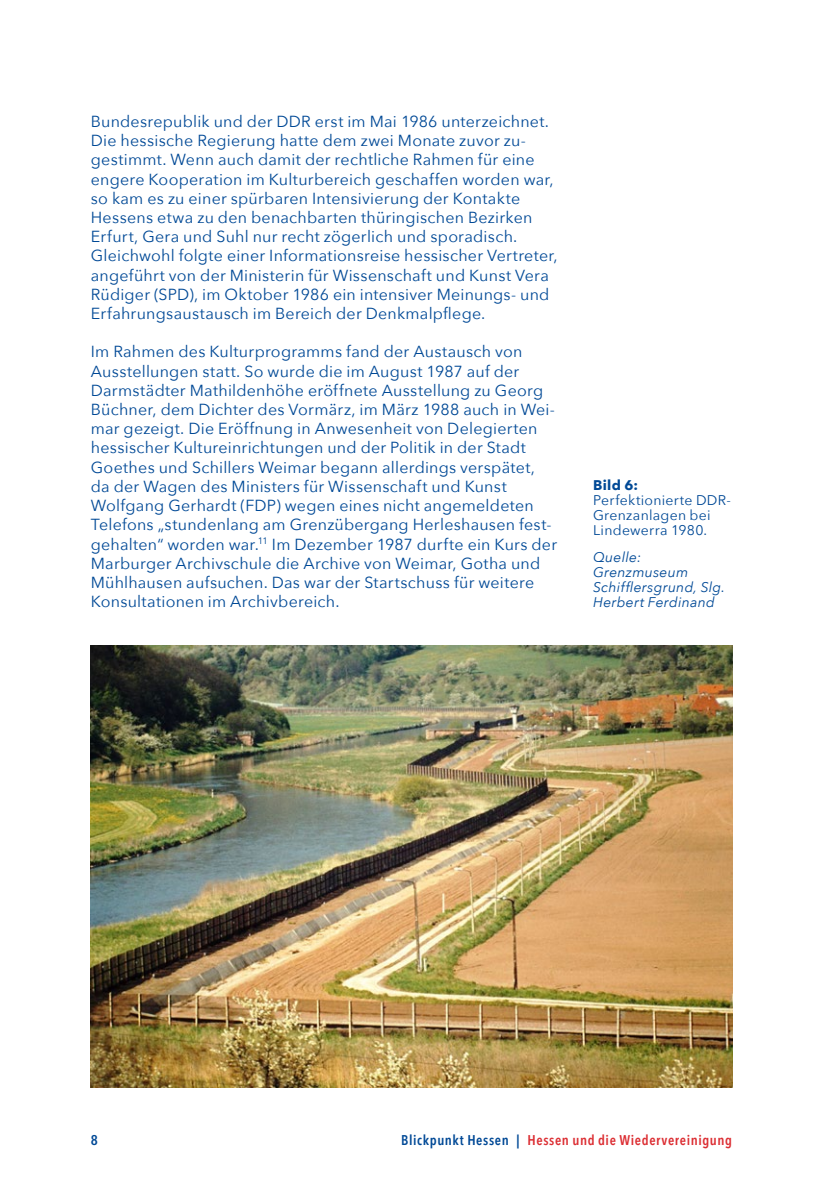
<style>
.page{position:relative;width:840px;height:1191px;background:#fff}
.page>*{position:absolute;margin:0;border:0;box-sizing:border-box;transform-origin:0 0}
.t1{font:16px/19.2px "Avenir Next";letter-spacing:.015em;color:#004996}
.t2{font:italic 14px/15.2px "Avenir Next";letter-spacing:.02em;color:#004996}
.t3{font:14px/15.2px "Avenir Next";letter-spacing:.02em;color:#004996}
.t4{font:600 condensed 14px "Avenir Next LT Pro";letter-spacing:.045em;color:#dc2f34}
.t5{font:700 14px "Avenir Next";color:#004996}
.t6{font:600 condensed 14px "Avenir Next LT Pro";color:#004996}
.s1{color:#004996}
</style>
<div class="page">
<img style="left:91px;top:645px;width:640px;height:442px">
<p class="t1" style="left:91px;top:111px;width:468px">Bundesrepublik und der DDR erst im Mai 1986 unterzeichnet.<br>Die hessische Regierung hatte dem zwei Monate zuvor zu&shy;gestimmt. Wenn auch damit der rechtliche Rahmen für eine engere Kooperation im Kulturbereich geschaffen worden war, so kam es zu einer spürbaren Intensivierung der Kontakte Hessens etwa zu den benachbarten thüringischen Bezirken Erfurt, Gera und Suhl nur recht zögerlich und sporadisch.<br>Gleichwohl folgte einer Informationsreise hessischer Vertreter, angeführt von der Ministerin für Wissenschaft und Kunst Vera Rüdiger (SPD), im Oktober 1986 ein intensiver Meinungs- und Erfahrungsaustausch im Bereich der Denkmalpflege.</p>
<p class="t1" style="left:91px;top:341px;width:467px">Im Rahmen des Kulturprogramms fand der Austausch von Ausstellungen statt. So wurde die im August 1987 auf der Darmstädter Mathildenhöhe eröffnete Ausstellung zu Georg Büchner, dem Dichter des Vormärz, im März 1988 auch in Wei&shy;mar gezeigt. Die Eröffnung in Anwesenheit von Delegierten hessischer Kultureinrichtungen und der Politik in der Stadt Goethes und Schillers Weimar begann allerdings verspätet, da der Wagen des Ministers für Wissenschaft und Kunst Wolfgang Gerhardt (FDP) wegen eines nicht angemeldeten Telefons „stundenlang am Grenzübergang Herleshausen fest&shy;gehalten“ worden war.<sup>11</sup> Im Dezember 1987 durfte ein Kurs der Marburger Archivschule die Archive von Weimar, Gotha und Mühlhausen aufsuchen. Das war der Startschuss für weitere Konsultationen im Archivbereich.</p>
<p class="t5" style="left:592px;top:473px;width:47px">Bild 6:</p>
<p class="t3" style="left:592px;top:492px;width:139px">Perfektionierte DDR-<br>Grenzanlagen bei<br>Lindewerra 1980.</p>
<p class="t2" style="left:592px;top:548px;width:133px">Quelle:<br>Grenzmuseum<br>Schifflersgrund, Slg.<br>Herbert Ferdinand</p>
<p class="t6" style="left:91px;top:1131px;width:8px">8</p>
<p class="t4" style="left:401px;top:1131px;width:332px"><span class="s1">Blickpunkt Hessen |</span> Hessen und die Wiedervereinigung</p>
</div>
